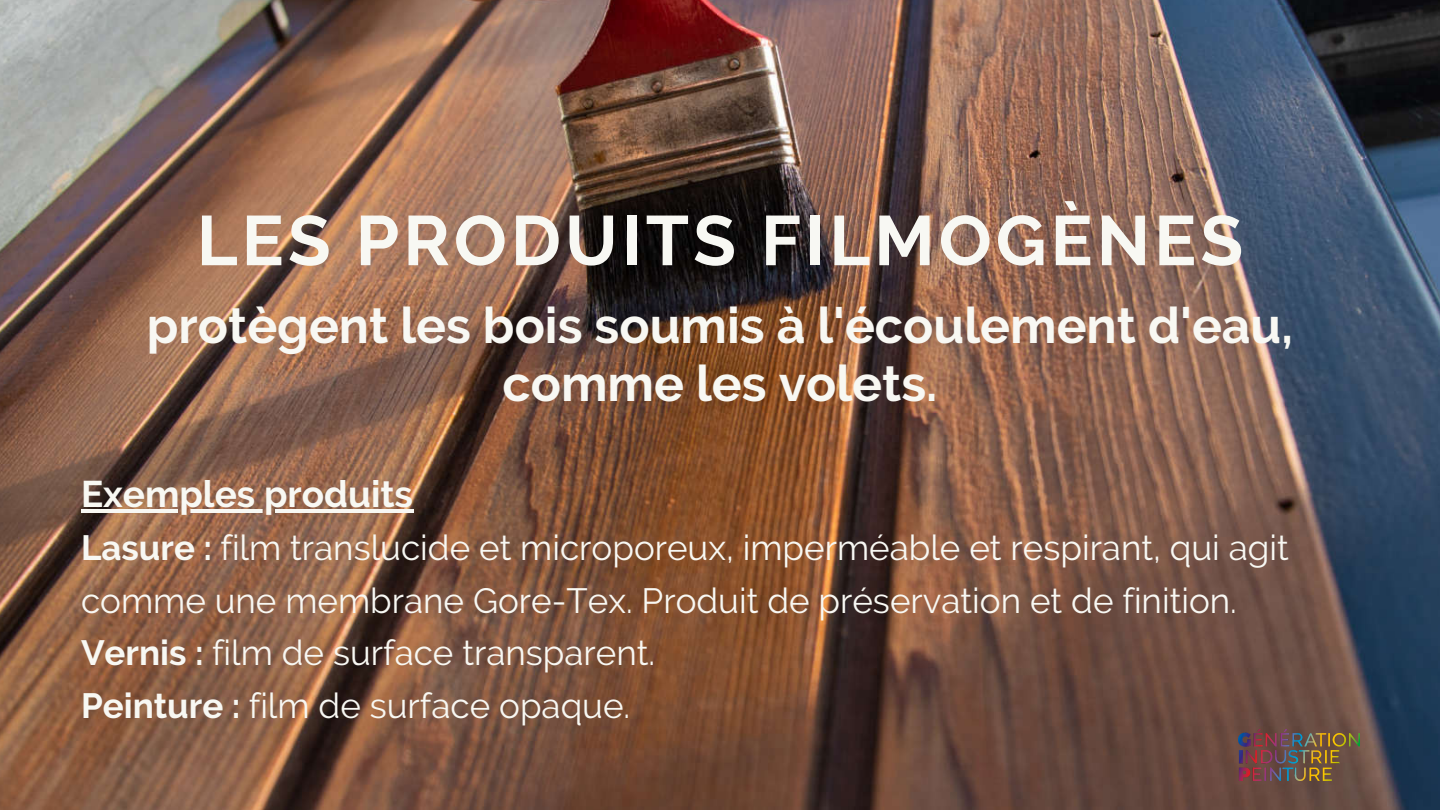
<style>
.page{position:relative;width:1440px;height:810px;background:#fff}
.page>*{position:absolute;margin:0;border:0;box-sizing:border-box;transform-origin:0 0}
.t1{font:700 70px "Raleway";letter-spacing:.06em;color:#f8f8f3}
.t2{font:700 50px/58.5px "Raleway";color:#f8f8f3;text-align:center}
.t3{font:700 37px "Raleway";color:#f8f8f3}
.t4{font:35px/52.5px "Raleway";color:#f8f8f3}
.s1{font-weight:700}
</style>
<div class="page">
<img style="left:0;top:0;width:1440px;height:810px">
<img style="left:1238px;top:729px;width:121px;height:51px">
<hr style="left:81px;top:509px;width:332px;height:3px;background:#f8f8f3">
<h1 class="t1" style="left:197px;top:199px;width:1048px">LES PRODUITS FILMOGÈNES</h1>
<h2 class="t2" style="left:147px;top:296px;width:1148px">protègent les bois soumis à l'écoulement d'eau, comme les volets.</h2>
<p class="t3" style="left:81px;top:472px;width:334px">Exemples produits</p>
<p class="t4" style="left:81px;top:522px;width:1209px"><span class="s1">Lasure :</span> film translucide et microporeux, imperméable et respirant, qui agit comme une membrane Gore-Tex. Produit de préservation et de finition.<br><span class="s1">Vernis :</span> film de surface transparent.<br><span class="s1">Peinture :</span> film de surface opaque.</p>
</div>
